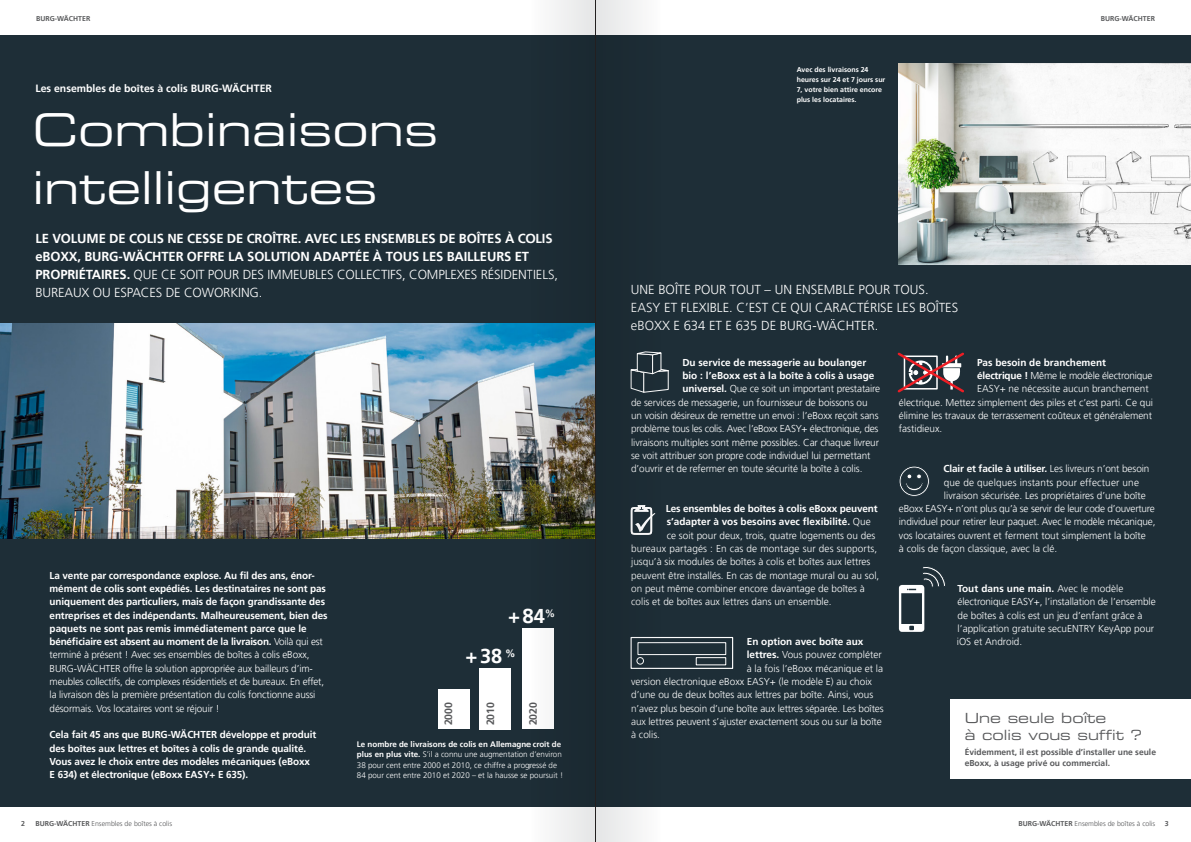
<style>
.page{position:relative;width:1191px;height:842px;background:#fff}
.page>*{position:absolute;margin:0;border:0;box-sizing:border-box;transform-origin:0 0}
.t1{font:45px/58.5px "Eurostile LT Std Ex 2";color:#fff}
.t2{font:700 20px "Frutiger LT Pro";color:#fff}
.t3{font:14px/17px "Eurostile LT Std Ex 2";color:#58595b}
.t4{font:700 13px/18px "Frutiger LT Pro";letter-spacing:-.01em;color:#fff}
.t5{font:300 13px/18px "Frutiger LT Pro";color:#fff}
.t6{font:700 10.5px "Frutiger LT Pro";color:#fff}
.t7{font:700 10.5px "Frutiger LT Pro";color:#58595b}
.t8{font:300 10px/13.3px "Frutiger LT Pro";letter-spacing:-.005em;color:#fff}
.t9{font:700 10px/13.3px "Frutiger LT Pro";letter-spacing:-.01em;color:#fff}
.t10{font:300 10px "Frutiger LT Pro";letter-spacing:.015em;color:#fff}
.t11{font:300 10px "Frutiger LT Pro";letter-spacing:-.025em;color:#fff}
.t12{font:700 8.5px/11px "Frutiger LT Pro";color:#58595b}
.t13{font:300 8px/10.5px "Frutiger LT Pro";color:#fff}
.t14{font:700 7px/10px "Frutiger LT Pro";color:#fff}
.t15{font:300 7px "Frutiger LT Pro";color:#58595b}
.t16{font:700 7px "Frutiger LT Pro";color:#58595b}
.s1{font-weight:300}
.s2{font-weight:700}
</style>
<div class="page">
<div style="left:0;top:35px;width:1191px;height:771px;background:#1e2e37"></div>
<img style="left:0;top:323px;width:529px;height:216px">
<svg style="left:661px;top:352px;width:8px;height:39px"></svg>
<div style="left:630px;top:637px;width:103px;height:32px;border:1px solid #fff"></div>
<div style="left:696px;top:657px;width:30px;height:8px;border:1px solid #fff"></div>
<div style="left:637px;top:642px;width:89px;height:13px;border:1px solid #fff"></div>
<svg style="left:897px;top:352px;width:67px;height:41px"></svg>
<svg style="left:899px;top:466px;width:30px;height:31px"></svg>
<svg style="left:899px;top:566px;width:46px;height:66px"></svg>
<div style="left:438px;top:689px;width:31px;height:40px;background:#fff"></div>
<div style="left:522px;top:628px;width:31px;height:101px;background:#fff"></div>
<div style="left:479px;top:668px;width:31px;height:61px;background:#fff"></div>
<img style="left:899px;top:63px;width:292px;height:202px">
<div style="left:950px;top:699px;width:241px;height:79px;background:#fff"></div>
<svg style="left:529px;top:0;width:66px;height:842px"></svg>
<svg style="left:596px;top:0;width:65px;height:842px"></svg>
<hr style="left:595px;top:0;width:1px;height:842px;background:#231f20">
<p class="t16" style="left:36px;top:14px;width:56px">BURG-WÄCHTER</p>
<p class="t16" style="left:1100px;top:14px;width:56px">BURG-WÄCHTER</p>
<p class="t6" style="left:35px;top:82px;width:238px">Les ensembles de boîtes à colis BURG-WÄCHTER</p>
<p class="t1" style="left:33px;top:100px;width:407px">Combinaisons intelligentes</p>
<p class="t4" style="left:35px;top:229px;width:524px">LE VOLUME DE COLIS NE CESSE DE CROÎTRE. AVEC LES ENSEMBLES DE BOÎTES À COLIS eBOXX, BURG-WÄCHTER OFFRE LA SOLUTION ADAPTÉE À TOUS LES BAILLEURS ET PROPRIÉTAIRES. <span class="s1">QUE CE SOIT POUR DES IMMEUBLES COLLECTIFS, COMPLEXES RÉSIDENTIELS, BUREAUX OU ESPACES DE COWORKING.</span></p>
<p class="t9" style="left:50px;top:568px;width:279px">La vente par correspondance explose. Au fil des ans, énor&shy;mément de colis sont expédiés. Les destinataires ne sont pas uniquement des particuliers, mais de façon grandissante des entreprises et des indépendants. Malheureusement, bien des paquets ne sont pas remis immédiatement parce que le bénéficiaire est absent au moment de la livraison. <span class="s1">Voilà qui est terminé à présent ! Avec ses ensembles de boîtes à colis eBoxx, BURG-WÄCHTER offre la solution appropriée aux bailleurs d’im&shy;meubles collectifs, de complexes résidentiels et de bureaux. En effet, la livraison dès la première présentation du colis fonctionne aussi désormais. Vos locataires vont se réjouir !</span></p>
<p class="t9" style="left:50px;top:728px;width:268px">Cela fait 45 ans que BURG-WÄCHTER développe et produit des boîtes aux lettres et boîtes à colis de grande qualité.<br>Vous avez le choix entre des modèles mécaniques (eBoxx E 634) et électronique (eBoxx EASY+ E 635).</p>
<p class="t2" style="left:508px;top:604px;width:49px">+84<sup>%</sup></p>
<p class="t2" style="left:465px;top:644px;width:52px">+38 <sup>%</sup></p>
<p class="t7" style="left:442px;top:725px;width:25px;rotate:-90deg">2000</p>
<p class="t7" style="left:484px;top:725px;width:25px;rotate:-90deg">2010</p>
<p class="t7" style="left:527px;top:725px;width:25px;rotate:-90deg">2020</p>
<p class="t13" style="left:357px;top:739px;width:208px"><span class="s2">Le nombre de livraisons de colis en Allemagne croît de plus en plus vite.</span> S’il a connu une augmentation d’environ 38 pour cent entre 2000 et 2010, ce chiffre a progressé de 84 pour cent entre 2010 et 2020 – et la hausse se poursuit !</p>
<p class="t14" style="left:796px;top:64px;width:90px">Avec des livraisons 24 heures sur 24 et 7 jours sur<br>7, votre bien attire encore plus les locataires.</p>
<p class="t5" style="left:631px;top:281px;width:329px">UNE BOÎTE POUR TOUT – UN ENSEMBLE POUR TOUS.<br>EASY ET FLEXIBLE. C’EST CE QUI CARACTÉRISE LES BOÎTES eBOXX E 634 ET E 635 DE BURG-WÄCHTER.</p>
<p class="t9" style="left:682px;top:356px;width:185px">Du service de messagerie au boulanger</p>
<p class="t9" style="left:682px;top:369px;width:193px">bio : l’eBoxx est à la boîte à colis à usage</p>
<p class="t8" style="left:682px;top:382px;width:199px"><span class="s2">universel.</span> Que ce soit un important prestataire</p>
<p class="t8" style="left:631px;top:396px;width:238px">de services de messagerie, un fournisseur de boissons ou</p>
<p class="t8" style="left:631px;top:409px;width:249px">un voisin désireux de remettre un envoi : l’eBoxx reçoit sans</p>
<p class="t11" style="left:631px;top:423px;width:249px">problème tous les colis. Avec l’eBoxx EASY+ électronique, des</p>
<p class="t8" style="left:631px;top:436px;width:249px">livraisons multiples sont même possibles. Car chaque livreur</p>
<p class="t8" style="left:631px;top:449px;width:241px">se voit attribuer son propre code individuel lui permettant</p>
<p class="t8" style="left:631px;top:462px;width:233px">d’ouvrir et de refermer en toute sécurité la boîte à colis.</p>
<p class="t9" style="left:666px;top:502px;width:213px">Les ensembles de boîtes à colis eBoxx peuvent</p>
<p class="t9" style="left:666px;top:515px;width:205px">s’adapter à vos besoins avec flexibilité. <span class="s1">Que</span></p>
<p class="t8" style="left:666px;top:529px;width:210px">ce soit pour deux, trois, quatre logements ou des</p>
<p class="t10" style="left:631px;top:543px;width:248px">bureaux partagés : En cas de montage sur des supports,</p>
<p class="t8" style="left:631px;top:555px;width:241px">jusqu’à six modules de boîtes à colis et boîtes aux lettres</p>
<p class="t8" style="left:631px;top:569px;width:250px">peuvent être installés. En cas de montage mural ou au sol,</p>
<p class="t8" style="left:631px;top:582px;width:235px">on peut même combiner encore davantage de boîtes à</p>
<p class="t8" style="left:631px;top:595px;width:202px">colis et de boîtes aux lettres dans un ensemble.</p>
<p class="t9" style="left:747px;top:635px;width:118px">En option avec boîte aux</p>
<p class="t8" style="left:747px;top:648px;width:136px"><span class="s2">lettres.</span> Vous pouvez compléter</p>
<p class="t8" style="left:747px;top:662px;width:138px">à la fois l’eBoxx mécanique et la</p>
<p class="t8" style="left:631px;top:675px;width:242px">version électronique eBoxx EASY+ (le modèle E) au choix</p>
<p class="t8" style="left:631px;top:688px;width:244px">d’une ou de deux boîtes aux lettres par boîte. Ainsi, vous</p>
<p class="t8" style="left:631px;top:702px;width:254px">n’avez plus besoin d’une boîte aux lettres séparée. Les boîtes</p>
<p class="t8" style="left:631px;top:715px;width:252px">aux lettres peuvent s’ajuster exactement sous ou sur la boîte</p>
<p class="t8" style="left:631px;top:728px;width:30px">à colis.</p>
<p class="t9" style="left:977px;top:356px;width:130px">Pas besoin de branchement</p>
<p class="t8" style="left:977px;top:369px;width:177px"><span class="s2">électrique !</span> Même le modèle électronique</p>
<p class="t8" style="left:977px;top:382px;width:173px">EASY+ ne nécessite aucun branchement</p>
<p class="t8" style="left:899px;top:396px;width:256px">électrique. Mettez simplement des piles et c’est parti. Ce qui</p>
<p class="t8" style="left:899px;top:409px;width:255px">élimine les travaux de terrassement coûteux et généralement</p>
<p class="t8" style="left:899px;top:422px;width:45px">fastidieux.</p>
<p class="t9" style="left:943px;top:462px;width:207px">Clair et facile à utiliser. <span class="s1">Les livreurs n’ont besoin</span></p>
<p class="t10" style="left:944px;top:476px;width:197px">que de quelques instants pour effectuer une</p>
<p class="t8" style="left:944px;top:489px;width:203px">livraison sécurisée. Les propriétaires d’une boîte</p>
<p class="t8" style="left:899px;top:502px;width:257px">eBoxx EASY+ n’ont plus qu’à se servir de leur code d’ouverture</p>
<p class="t8" style="left:899px;top:515px;width:258px">individuel pour retirer leur paquet. Avec le modèle mécanique,</p>
<p class="t8" style="left:899px;top:529px;width:248px">vos locataires ouvrent et ferment tout simplement la boîte</p>
<p class="t8" style="left:899px;top:542px;width:160px">à colis de façon classique, avec la clé.</p>
<p class="t8" style="left:956px;top:582px;width:200px"><span class="s2">Tout dans une main.</span> Avec le modèle électronique EASY+, l’installation de l’ensemble de boîtes à colis est un jeu d’enfant grâce à l’application gratuite secuENTRY KeyApp pour iOS et Android.</p>
<p class="t3" style="left:964px;top:709px;width:179px">Une seule boîte<br>à colis vous suffit ?</p>
<p class="t12" style="left:964px;top:746px;width:193px">Évidemment, il est possible d’installer une seule eBoxx, à usage privé ou commercial.</p>
<p class="t16" style="left:21px;top:820px;width:5px">2</p>
<p class="t15" style="left:35px;top:820px;width:138px"><span class="s2">BURG-WÄCHTER</span> Ensembles de boîtes à colis</p>
<p class="t15" style="left:1018px;top:820px;width:138px"><span class="s2">BURG-WÄCHTER</span> Ensembles de boîtes à colis</p>
<p class="t16" style="left:1165px;top:820px;width:5px">3</p>
</div>
